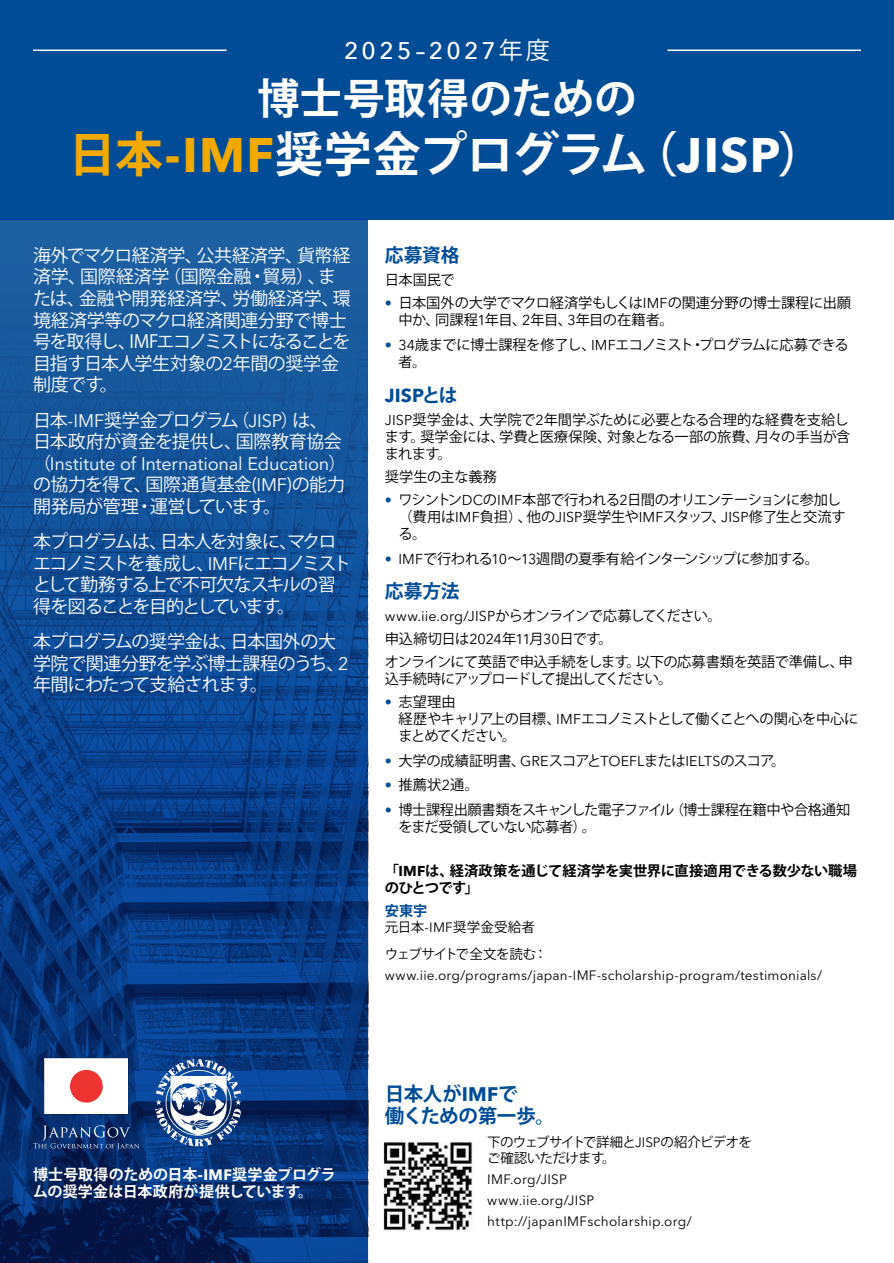
<style>
.page{position:relative;width:894px;height:1263px;background:#fff}
.page>*{position:absolute;margin:0;border:0;box-sizing:border-box;transform-origin:0 0}
.t1{font:700 48px "Koz Go Pr 6 N";letter-spacing:-.03em;color:#fff}
.t2{font:700 42px "Koz Go Pr 6 N";letter-spacing:.005em;color:#fff}
.t3{font:500 24px "Avenir Next";letter-spacing:.14em;color:#fff}
.t4{font:700 19.5px/22.5px "Koz Go Pr 6 N";letter-spacing:-.025em;color:#004c97}
.t5{font:700 18.75px "Koz Go Pr 6 N";letter-spacing:-.005em;color:#004c97}
.t6{font:700 18.75px "Avenir Next W1 G";color:#004c97}
.t7{font:18px/21.6px "Koz Go Pr 6 N";letter-spacing:-.045em;color:#fff}
.t8{font:18px/21.6px "Koz Go Pr 6 N";letter-spacing:-.025em;color:#fff}
.t9{font:18px/21.6px "Koz Go Pr 6 N";letter-spacing:-.08em;color:#fff}
.t10{font:18px "Avenir Next W1 G";letter-spacing:-.01em;color:#fff}
.t11{font:700 15px/17.2px "Koz Go Pr 6 N";letter-spacing:-.01em;color:#fff}
.t12{font:14.25px/17.1px "Koz Go Pr 6 N";letter-spacing:-.04em;color:#000}
.t13{font:14.25px/17.1px "Koz Go Pr 6 N";letter-spacing:-.015em;color:#000}
.t14{font:14.25px/17.1px "Koz Go Pr 6 N";letter-spacing:-.065em;color:#000}
.t15{font:700 14.25px/17.1px "Koz Go Pr 6 N";letter-spacing:-.015em;color:#000}
.t16{font:14.25px "Koz Go Pr 6 N";letter-spacing:-.06em;color:#000}
.t17{font:700 14.25px "Koz Go Pr 6 N";color:#004c97}
.t18{font:13.5px "Avenir Next W1 G";letter-spacing:.015em;color:#000}
.t19{font:13.5px/20.7px "Avenir Next W1 G";letter-spacing:.02em;color:#030000}
.t20{font:13.5px/16.2px "Koz Go Pr 6 N";letter-spacing:-.05em;color:#030000}
.t21{font:13.5px/27px "Koz Go Pr 6 N";letter-spacing:-.02em;color:#000}
.s1{font-family:"Koz Go Pr 6 N";font-weight:400}
.s2{color:#f2a900}
.s3{font-family:"Avenir Next W1 G";color:#f2a900}
.s4{font-family:"Avenir Next W1 G"}
.s5{font-family:"Koz Go Pr 6 N"}
.s6{font-family:"Avenir Next W1 G";font-weight:700;color:#004c97}
</style>
<div class="page">
<div style="left:0;top:0;width:893px;height:219px;background:#004c97"></div>
<svg style="left:0;top:219px;width:368px;height:1044px;background:#0d448a"></svg>
<hr style="left:33px;top:50px;width:193px;height:1px;background:#fff">
<hr style="left:667px;top:50px;width:193px;height:1px;background:#fff">
<img style="left:383px;top:1142px;width:90px;height:89px">
<svg style="left:155px;top:1059px;width:86px;height:87px"></svg>
<svg style="left:44px;top:1058px;width:84px;height:56px"></svg>
<div style="left:70px;top:1069px;width:33px;height:33px;background:#ee3430;border-radius:50%"></div>
<svg style="left:33px;top:1125px;width:106px;height:25px;background:#21437b"></svg>
<h3 class="t3" style="left:344px;top:36px;width:207px">2025–2027<span class="s1">年度</span></h3>
<h2 class="t2" style="left:257px;top:75px;width:380px">博士号取得のための</h2>
<h1 class="t1" style="left:68px;top:127px;width:759px"><span class="s2">日本</span><span class="s3">-IMF</span>奨学金プログラム（<span class="s4">JISP</span>）</h1>
<p class="t8" style="left:33px;top:245px;width:319px">海外でマクロ経済学、公共経済学、貨幣経済学、国際経済学（国際金融・貿易）、または、金融や開発経済学、労働経済学、環境経済学等のマクロ経済関連分野で博士号を取得し、IMFエコノミストになることを目指す日本人学生対象の<span class="s4">2</span>年間の奨学金制度です。</p>
<p class="t7" style="left:33px;top:409px;width:310px">日本<span class="s4">-IMF</span>奨学金プログラム（<span class="s4">JISP</span>）は、日本政府が資金を提供し、国際教育協会</p>
<p class="t10" style="left:33px;top:456px;width:315px"><span class="s5">（</span>Institute of International Education<span class="s5">）</span></p>
<p class="t7" style="left:33px;top:474px;width:313px">の協力を得て、国際通貨基金(<span class="s4">IMF</span>)の能力開発局が管理・運営しています。</p>
<p class="t9" style="left:33px;top:531px;width:319px">本プログラムは、日本人を対象に、マクロエコノミストを養成し、<span class="s4">IMF</span>にエコノミストとして勤務する上で不可欠なスキルの習得を図ることを目的としています。</p>
<p class="t7" style="left:33px;top:631px;width:317px">本プログラムの奨学金は、日本国外の大学院で関連分野を学ぶ博士課程のうち、<span class="s4">2</span>年間にわたって支給されます。</p>
<h3 class="t5" style="left:385px;top:245px;width:76px">応募資格</h3>
<p class="t12" style="left:385px;top:272px;width:71px">日本国民で</p>
<p class="t13" style="left:398px;top:295px;width:454px;text-indent:-14px"><span class="s6">•</span> 日本国外の大学でマクロ経済学もしくは<span class="s4">IMF</span>の関連分野の博士課程に出願中か、同課程<span class="s4">1</span>年目、<span class="s4">2</span>年目、<span class="s4">3</span>年目の在籍者。</p>
<p class="t12" style="left:398px;top:336px;width:451px;text-indent:-14px"><span class="s6">•</span> <span class="s4">34</span>歳までに博士課程を修了し、<span class="s4">IMF</span>エコノミスト・プログラムに応募できる者。</p>
<h3 class="t6" style="left:385px;top:384px;width:74px">JISP<span class="s5">とは</span></h3>
<p class="t12" style="left:385px;top:411px;width:467px"><span class="s4">JISP</span>奨学金は、大学院で<span class="s4">2</span>年間学ぶために必要となる合理的な経費を支給します。奨学金には、学費と医療保険、対象となる一部の旅費、月々の手当が含まれます。</p>
<p class="t13" style="left:385px;top:468px;width:114px">奨学生の主な義務</p>
<p class="t12" style="left:398px;top:491px;width:449px;text-indent:-14px"><span class="s6">•</span> ワシントン<span class="s4">DC</span>の<span class="s4">IMF</span>本部で行われる<span class="s4">2</span>日間のオリエンテーションに参加し（費用は<span class="s4">IMF</span>負担）、他の<span class="s4">JISP</span>奨学生や<span class="s4">IMF</span>スタッフ、<span class="s4">JISP</span>修了生と交流する。</p>
<p class="t12" style="left:385px;top:550px;width:435px"><span class="s6">•</span> <span class="s4">IMF</span>で行われる<span class="s4">10</span>～<span class="s4">13</span>週間の夏季有給インターンシップに参加する。</p>
<h3 class="t5" style="left:385px;top:580px;width:76px">応募方法</h3>
<p class="t12" style="left:385px;top:604px;width:469px;line-height:23px"><span class="s4">www.iie.org/JISP</span>からオンラインで応募してください。<br>申込締切日は<span class="s4">2024</span>年<span class="s4">11</span>月<span class="s4">30</span>日です。<br>オンラインにて英語で申込手続をします。以下の応募書類を英語で準備し、申</p>
<p class="t16" style="left:385px;top:670px;width:289px">込手続時にアップロードして提出してください。</p>
<p class="t14" style="left:398px;top:693px;width:461px;text-indent:-14px"><span class="s6">•</span> 志望理由<br>経歴やキャリア上の目標、<span class="s4">IMF</span>エコノミストとして働くことへの関心を中心にまとめてください。</p>
<p class="t12" style="left:385px;top:752px;width:402px"><span class="s6">•</span> 大学の成績証明書、<span class="s4">GRE</span>スコアと<span class="s4">TOEFL</span>または<span class="s4">IELTS</span>のスコア。</p>
<p class="t12" style="left:385px;top:777px;width:96px"><span class="s6">•</span> 推薦状<span class="s4">2</span>通。</p>
<p class="t12" style="left:398px;top:801px;width:453px;text-indent:-14px"><span class="s6">•</span> 博士課程出願書類をスキャンした電子ファイル（博士課程在籍中や合格通知をまだ受領していない応募者）。</p>
<p class="t15" style="left:385px;top:862px;width:473px">「<span class="s4">IMF</span>は、経済政策を通じて経済学を実世界に直接適用できる数少ない職場のひとつです」</p>
<p class="t17" style="left:385px;top:903px;width:44px">安東宇</p>
<p class="t21" style="left:385px;top:914px;width:164px">元日本<span class="s4">-IMF</span>奨学金受給者ウェブサイトで全文を読む：</p>
<p class="t18" style="left:385px;top:969px;width:438px">www.iie.org/programs/japan-IMF-scholarship-program/testimonials/</p>
<p class="t11" style="left:33px;top:1166px;width:304px">博士号取得のための日本<span class="s4">-IMF</span>奨学金プログラムの奨学金は日本政府が提供しています。</p>
<h3 class="t4" style="left:385px;top:1083px;width:172px">日本人が<span class="s4">IMF</span>で<br>働くための第一歩。</h3>
<p class="t20" style="left:487px;top:1134px;width:266px">下のウェブサイトで詳細と<span class="s4">JISP</span>の紹介ビデオをご確認いただけます。</p>
<p class="t19" style="left:487px;top:1170px;width:206px">IMF.org/JISP<br>www.iie.org/JISP http://japanIMFscholarship.org/</p>
</div>
